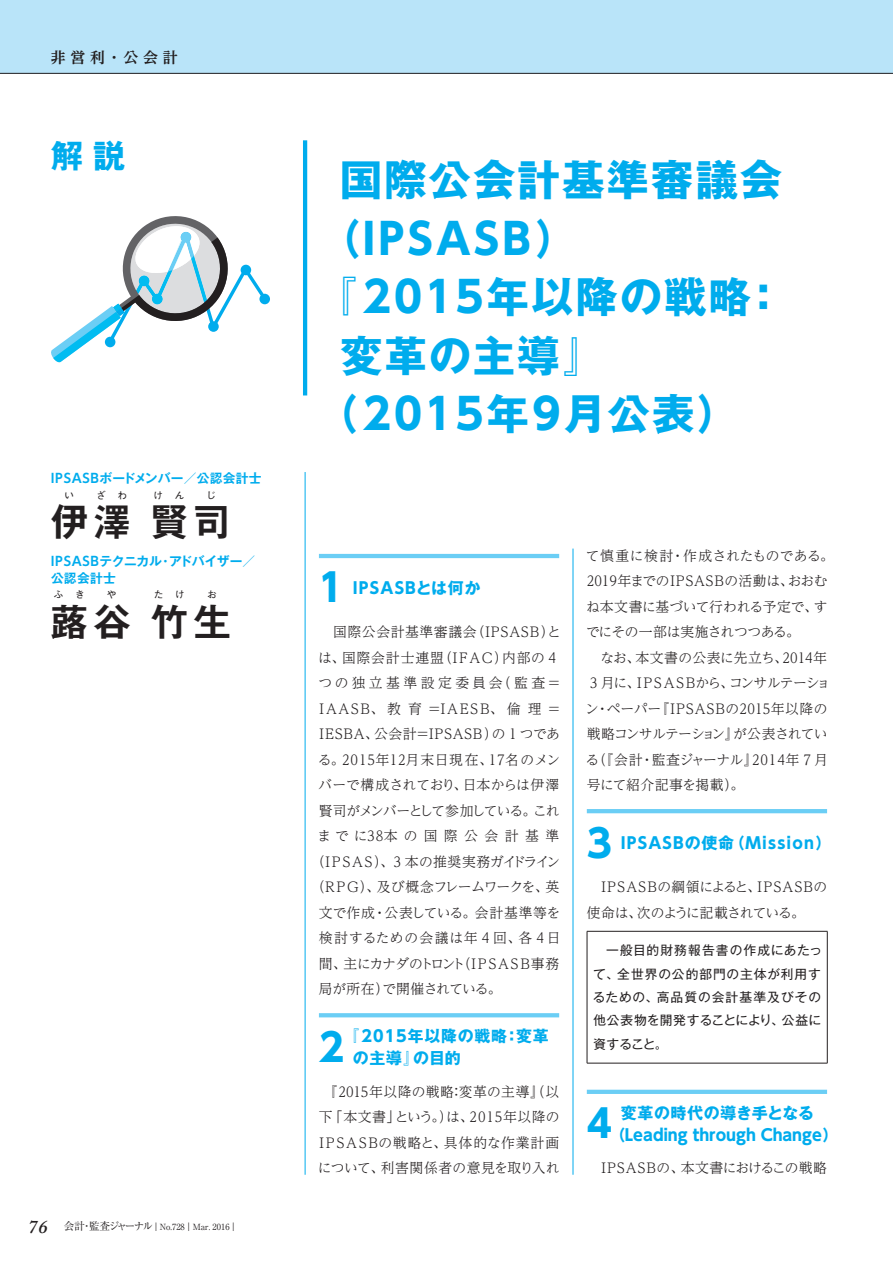
<style>
.page{position:relative;width:893px;height:1263px;background:#fff}
.page>*{position:absolute;margin:0;border:0;box-sizing:border-box;transform-origin:0 0}
.t1{font:700 42.45px "Gothic MB101 Pro";letter-spacing:.045em;color:#00aced}
.t2{font:700 42.45px "UD Shin Go Pr 6 N";letter-spacing:.075em;color:#00aced}
.t3{font:700 38.25px "UD Shin Go Pr 6 N";color:#00aced}
.t4{font:700 37.2px "Gothic MB101 Pro De";letter-spacing:.145em;color:#231f20}
.t5{font:700 31.95px "Gothic MB101 Pro";color:#00aced}
.t6{font:700 15.9px "Gothic MB101 Pro";letter-spacing:.04em;color:#00aced}
.t7{font:700 15.9px "UD Shin Go Pr 6 N";letter-spacing:.01em;color:#00aced}
.t8{font:700 15.9px "UD Shin Go Pr 6 N";letter-spacing:.075em;color:#00aced}
.t9{font:700 14.85px "UD Reimin Pr 6 N";letter-spacing:.32em;color:#231f20}
.t10{font:300 13.8px/25.5px "UD Reimin Pr 6 N";letter-spacing:.035em;color:#231f20;text-align:justify}
.t11{font:300 13.8px/25.5px "UD Reimin Pr 6 N";letter-spacing:.015em;color:#231f20}
.t12{font:300 13.8px "UD Reimin Pr 6 N";letter-spacing:.065em;color:#231f20}
.t13{font:300 13.8px "UD Reimin Pr 6 N";letter-spacing:.055em;color:#231f20}
.t14{font:300 13.8px "UD Reimin Pr 6 N";letter-spacing:-.03em;color:#231f20}
.t15{font:300 13.8px "UD Reimin Pr 6 N";letter-spacing:.005em;color:#231f20}
.t16{font:300 13.8px "UD Reimin Pr 6 N";letter-spacing:-.06em;color:#231f20}
.t17{font:300 13.8px "UD Reimin Pr 6 N";letter-spacing:-.08em;color:#231f20}
.t18{font:300 13.8px "UD Reimin Pr 6 N";letter-spacing:-.05em;color:#231f20}
.t19{font:300 13.8px "UD Reimin Pr 6 N";letter-spacing:.12em;color:#231f20}
.t20{font:300 13.8px "UD Reimin Pr 6 N";letter-spacing:-.005em;color:#231f20}
.t21{font:300 13.8px "UD Reimin Pr 6 N";letter-spacing:.01em;color:#231f20}
.t22{font:300 13.8px "UD Reimin Pr 6 N";letter-spacing:-.02em;color:#231f20}
.t23{font:300 13.8px "UD Reimin Pr 6 N";letter-spacing:.25em;color:#231f20}
.t24{font:300 13.8px "UD Reimin Pr 6 N";letter-spacing:.445em;color:#231f20}
.t25{font:300 13.8px "UD Reimin Pr 6 N";letter-spacing:-.035em;color:#231f20}
.t26{font:300 13.8px "UD Reimin Pr 6 N";letter-spacing:-.025em;color:#231f20}
.t27{font:12.75px/23.4px "Gothic MB101 Pro";letter-spacing:.06em;color:#231f20;text-align:justify}
.t28{font:700 12.75px/17px "Gothic MB101 Pro De";letter-spacing:-.01em;color:#00aced}
.t29{font:700 12.75px "Gothic MB101 Pro De";letter-spacing:.01em;color:#00aced}
.t30{font:700 9.6px "Gothic MB101 Pro De";color:#231f20}
.t31{font:8.55px "Ryumin Pr 6 N";color:#231f20}
.s1{font-family:"UD Shin Go Pr 6 N De"}
.s2{font-family:"Adobe Caslon Pro";font-weight:600;font-style:italic;font-size:19.2px}
.s3{font-size:10.65px}
.s4{font-family:"Gothic MB101 Pro"}
.s5{font-family:"UD Shin Go Pr 6 N"}
</style>
<div class="page">
<div style="left:0;top:0;width:893px;height:73px;background:#b9e4f9"></div>
<hr style="left:0;top:73px;width:893px;height:1px;background:#231f20">
<hr style="left:573px;top:549px;width:1px;height:626px;background:#00aced">
<hr style="left:305px;top:472px;width:1px;height:703px;background:#00aced">
<hr style="left:303px;top:140px;width:4px;height:255px;background:#00aced">
<hr style="left:319px;top:554px;width:240px;height:4px;background:#6bcef5">
<svg style="left:319px;top:1013px;width:240px;height:4px"></svg>
<hr style="left:587px;top:809px;width:240px;height:4px;background:#6bcef5">
<hr style="left:587px;top:931px;width:240px;height:1px;background:#231f20">
<hr style="left:587px;top:931px;width:1px;height:132px;background:#231f20">
<hr style="left:827px;top:931px;width:1px;height:132px;background:#231f20">
<hr style="left:587px;top:1063px;width:240px;height:1px;background:#231f20">
<hr style="left:587px;top:1090px;width:240px;height:4px;background:#6bcef5">
<svg style="left:51px;top:216px;width:219px;height:147px"></svg>
<p class="t9" style="left:51px;top:45px;width:128px">非営利・公会計</p>
<h3 class="t5" style="left:51px;top:130px;width:75px">解説</h3>
<p class="t29" style="left:51px;top:468px;width:212px"><span class="s1">IPSASB</span>ボードメンバー／公認会計士</p>
<h3 class="t4" style="left:51px;top:490px;width:81px">伊澤</h3>
<p class="t30" style="left:64px;top:487px;width:11px">い</p>
<p class="t30" style="left:96px;top:487px;width:32px">ざ わ</p>
<p class="t30" style="left:154px;top:487px;width:32px">け ん</p>
<p class="t30" style="left:207px;top:487px;width:11px">じ</p>
<h3 class="t4" style="left:151px;top:490px;width:81px">賢司</h3>
<p class="t28" style="left:51px;top:551px;width:206px"><span class="s1">IPSASB</span>テクニカル・アドバイザー／公認会計士</p>
<h3 class="t4" style="left:51px;top:590px;width:81px">蕗谷</h3>
<p class="t30" style="left:54px;top:587px;width:32px">ふ き</p>
<p class="t30" style="left:107px;top:587px;width:11px">や</p>
<p class="t30" style="left:154px;top:587px;width:32px">た け</p>
<p class="t30" style="left:207px;top:587px;width:11px">お</p>
<h3 class="t4" style="left:151px;top:590px;width:81px">竹生</h3>
<p class="t31" style="left:28px;top:1220px;width:212px"><span class="s2">76</span> <span class="s3">会計・監査ジャーナル</span>｜No.728｜Mar. 2016｜</p>
<h1 class="t1" style="left:340px;top:145px;width:444px">国際公会計基準審議会</h1>
<h1 class="t2" style="left:318px;top:204px;width:261px"><span class="s4">（</span>IPSASB<span class="s4">）</span></h1>
<h1 class="t1" style="left:314px;top:262px;width:472px">『<span class="s5">2015</span>年以降の戦略：</h1>
<h1 class="t1" style="left:340px;top:320px;width:267px">変革の主導』</h1>
<h1 class="t1" style="left:316px;top:379px;width:425px">（<span class="s5">2015</span>年<span class="s5">9</span>月公表）</h1>
<h2 class="t3" style="left:318px;top:557px;width:27px">1</h2>
<p class="t7" style="left:353px;top:575px;width:129px">IPSASB<span class="s4">とは何か</span></p>
<p class="t10" style="left:319px;top:619px;width:243px">　国際公会計基準審議会（IPSASB）と</p>
<p class="t12" style="left:318px;top:646px;width:239px">は、国際会計士連盟（IFAC）内部の 4</p>
<p class="t23" style="left:318px;top:672px;width:244px">つの独立基準設定委員会（監査＝</p>
<p class="t19" style="left:319px;top:697px;width:243px">IAASB、教育＝IAESB、倫理＝</p>
<p class="t10" style="left:319px;top:721px;width:242px">IESBA、公会計＝IPSASB）の 1 つであ</p>
<p class="t12" style="left:318px;top:748px;width:244px">る。2015年12月末日現在、1₇名のメン</p>
<p class="t20" style="left:319px;top:774px;width:242px">バーで構成されており、日本からは伊澤</p>
<p class="t17" style="left:319px;top:799px;width:242px">賢司がメンバーとして参加している。これ</p>
<p class="t24" style="left:317px;top:825px;width:243px">までに₃8本の国際公会計基準</p>
<p class="t10" style="left:311px;top:848px;width:251px">（IPSAS）、₃ 本の推奨実務ガイドライン</p>
<p class="t14" style="left:311px;top:876px;width:250px">（RPG）、及び概念フレームワークを、英</p>
<p class="t21" style="left:319px;top:901px;width:243px">文で作成・公表している。会計基準等を</p>
<p class="t13" style="left:319px;top:927px;width:243px">検討するための会議は年 4 回、各 4 日</p>
<p class="t15" style="left:319px;top:952px;width:242px">間、主にカナダのトロント（IPSASB事務</p>
<p class="t25" style="left:319px;top:978px;width:184px">局が所在）で開催されている。</p>
<p class="t6" style="left:343px;top:1023px;width:207px">『<span class="s5">2015</span>年以降の戦略：変革</p>
<h2 class="t3" style="left:319px;top:1016px;width:27px">2</h2>
<p class="t6" style="left:353px;top:1045px;width:110px">の主導』の目的</p>
<p class="t10" style="left:318px;top:1078px;width:243px">　『2015年以降の戦略：変革の主導』（以下「本文書」という。）は、2015年以降のIPSASBの戦略と、具体的な作業計画について、利害関係者の意見を取り入れ</p>
<p class="t11" style="left:586px;top:542px;width:250px">て慎重に検討・作成されたものである。</p>
<p class="t10" style="left:587px;top:568px;width:242px">2019年までのIPSASBの活動は、おおむ</p>
<p class="t22" style="left:586px;top:595px;width:243px">ね本文書に基づいて行われる予定で、す</p>
<p class="t14" style="left:586px;top:621px;width:216px">でにその一部は実施されつつある。</p>
<p class="t10" style="left:587px;top:644px;width:242px">　なお、本文書の公表に先立ち、2014年</p>
<p class="t16" style="left:590px;top:672px;width:241px">₃ 月に、I P SAS Bから、コンサルテーショ</p>
<p class="t13" style="left:585px;top:697px;width:244px">ン・ペーパー『IPSASBの2015年以降の</p>
<p class="t18" style="left:587px;top:723px;width:242px">戦略コンサルテーション』が公表されてい</p>
<p class="t10" style="left:586px;top:746px;width:244px">る（『会計・監査ジャーナル』2014年 ₇ 月</p>
<p class="t26" style="left:587px;top:774px;width:159px">号にて紹介記事を掲載）。</p>
<h2 class="t3" style="left:587px;top:812px;width:27px">3</h2>
<p class="t8" style="left:621px;top:830px;width:212px">IPSASB<span class="s4">の使命（</span>Mission<span class="s4">）</span></p>
<p class="t11" style="left:587px;top:874px;width:242px">　IPSASBの綱領によると、IPSASBの使命は、次のように記載されている。</p>
<p class="t27" style="left:593px;top:937px;width:231px;text-indent:13px">一般目的財務報告書の作成にあたって、全世界の公的部門の主体が利用するための、高品質の会計基準及びその他公表物を開発することにより、公益に資すること。</p>
<p class="t6" style="left:621px;top:1099px;width:195px">変革の時代の導き手となる</p>
<h2 class="t3" style="left:587px;top:1092px;width:27px">4</h2>
<p class="t7" style="left:609px;top:1122px;width:230px"><span class="s4">（</span>Leading through Change<span class="s4">）</span></p>
<p class="t10" style="left:587px;top:1154px;width:242px">　IPSASBの、本文書におけるこの戦略</p>
</div>
